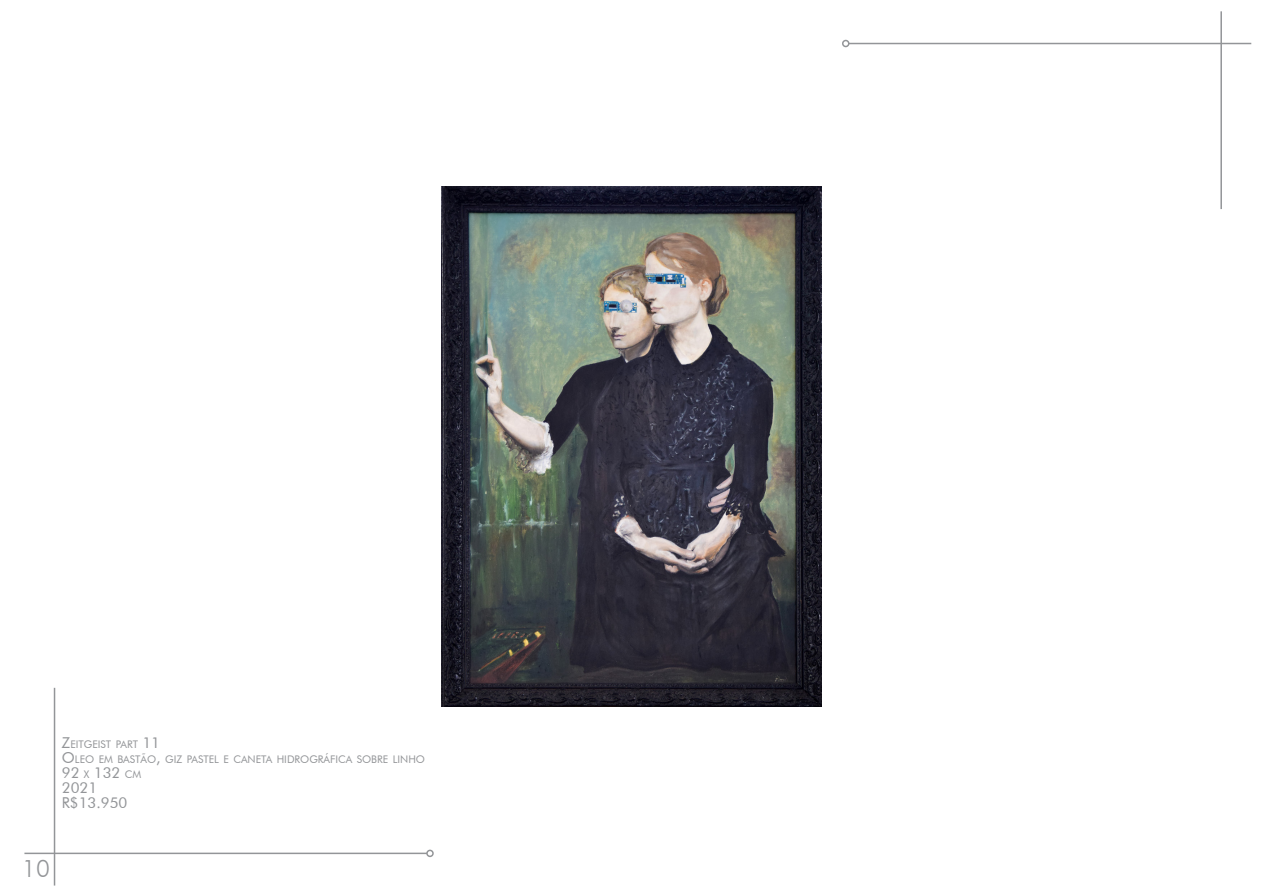
<style>
.page{position:relative;width:1263px;height:893px;background:#fff}
.page>*{position:absolute;margin:0;border:0;box-sizing:border-box;transform-origin:0 0}
.t1{font:300 24px "Futura BT";color:#939598}
.t2{font:15px "Futura BT";color:#939598}
.t3{font:10.5px "Futura BT";color:#939598}
.s1{font-size:15px}
.s2{font-size:10.5px}
</style>
<div class="page">
<hr style="left:24px;top:853px;width:403px;height:1px;background:#939598">
<div style="left:426px;top:850px;width:8px;height:7px;border:2px solid #939598;border-radius:50%"></div>
<hr style="left:54px;top:688px;width:1px;height:197px;background:#939598">
<hr style="left:849px;top:43px;width:402px;height:1px;background:#939598">
<div style="left:842px;top:40px;width:7px;height:7px;border:2px solid #939598;border-radius:50%"></div>
<hr style="left:1220px;top:11px;width:2px;height:198px;background:#939598">
<img style="left:441px;top:186px;width:380px;height:521px">
<p class="t3" style="left:62px;top:738px;width:100px"><span class="s1">Z</span>EITGEIST PART <span class="s1">11</span></p>
<p class="t3" style="left:62px;top:753px;width:364px"><span class="s1">O</span>LEO EM BASTÃO<span class="s1">,</span> GIZ PASTEL E CANETA HIDROGRÁFICA SOBRE LINHO</p>
<p class="t2" style="left:62px;top:764px;width:81px">92 <span class="s2">X</span> 132 <span class="s2">CM</span></p>
<p class="t2" style="left:62px;top:779px;width:37px">2021</p>
<p class="t2" style="left:62px;top:794px;width:67px">R$13.950</p>
<h1 class="t1" style="left:22px;top:854px;width:29px">10</h1>
</div>
